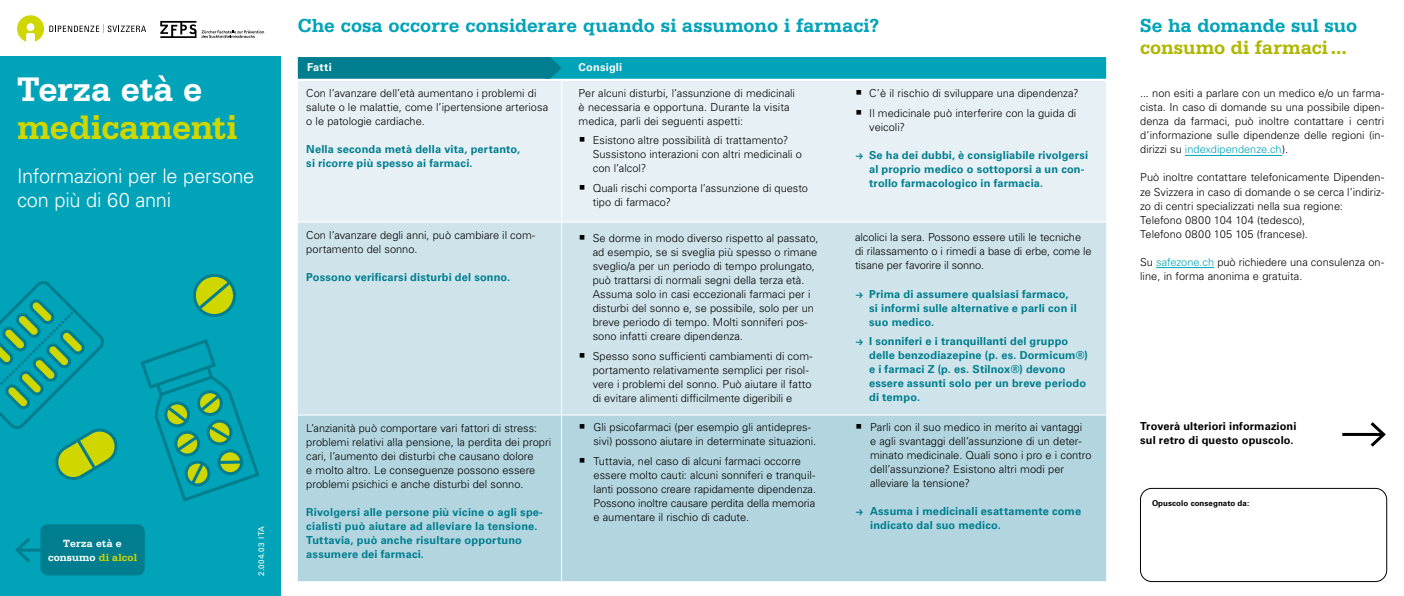
<style>
.page{position:relative;width:1404px;height:596px;background:#fff}
.page>*{position:absolute;margin:0;border:0;box-sizing:border-box;transform-origin:0 0}
.t1{font:700 36px "Serifa BT";letter-spacing:-.01em;color:#cfd600}
.t2{font:700 36px "Serifa BT";letter-spacing:-.01em;color:#fff}
.t3{font:700 20px "Serifa BT";letter-spacing:.01em;color:#00a3b8}
.t4{font:300 20px/24px "Univers LT Pro 45";letter-spacing:-.01em;color:#fff}
.t5{font:700 20px "Serifa BT";letter-spacing:.005em;color:#b0b700}
.t6{font:300 11px/14px "Univers LT Pro 45";color:#000}
.t7{font:700 11px/14px "Univers LT Pro 65";letter-spacing:.015em;color:#007e8f}
.t8{font:700 11px/14px "Univers LT Pro 65";letter-spacing:.01em;color:#000}
.t9{font:700 11px/14px "Serifa BT";letter-spacing:.01em;color:#fff;text-align:center}
.t10{font:700 11px "Univers LT Pro 65";letter-spacing:.02em;color:#fff}
.t11{font:700 8px "Univers LT Pro 65";letter-spacing:.005em;color:#000}
.t12{font:8px "Univers";letter-spacing:.035em;color:#fff}
.s1{color:#cfd600}
.s2{color:#00a3b8}
</style>
<div class="page">
<div style="left:0;top:57px;width:281px;height:538px;background:#00a3b8"></div>
<hr style="left:1341px;top:432px;width:41px;height:3px;background:#000">
<svg style="left:1370px;top:422px;width:15px;height:24px"></svg>
<svg style="left:298px;top:57px;width:808px;height:22px"></svg>
<div style="left:40px;top:524px;width:105px;height:51px;background:#007e8f;border-radius:7px"></div>
<hr style="left:18px;top:548px;width:23px;height:3px;background:#007e8f">
<svg style="left:15px;top:538px;width:15px;height:24px"></svg>
<div style="left:298px;top:81px;width:808px;height:140px;background:#e7f1f5"></div>
<div style="left:298px;top:222px;width:808px;height:192px;background:#cee3ea"></div>
<div style="left:298px;top:415px;width:808px;height:165px;background:#b2d5df"></div>
<hr style="left:561px;top:81px;width:1px;height:140px;background:#fff">
<hr style="left:561px;top:222px;width:1px;height:192px;background:#fff">
<hr style="left:561px;top:415px;width:1px;height:165px;background:#fff">
<hr style="left:1184px;top:155px;width:98px;height:1px;background:#00a3b8">
<hr style="left:1155px;top:267px;width:59px;height:1px;background:#00a3b8">
<div style="left:1140px;top:488px;width:246px;height:93px;border:1px solid #000;border-radius:11px"></div>
<svg style="left:193px;top:274px;width:43px;height:43px"></svg>
<svg style="left:0;top:281px;width:118px;height:199px"></svg>
<svg style="left:140px;top:339px;width:120px;height:163px"></svg>
<svg style="left:17px;top:15px;width:129px;height:27px"></svg>
<svg style="left:160px;top:21px;width:104px;height:17px"></svg>
<svg style="left:580px;top:137px;width:4px;height:5px"></svg>
<svg style="left:580px;top:185px;width:4px;height:5px"></svg>
<svg style="left:856px;top:90px;width:5px;height:5px"></svg>
<svg style="left:856px;top:110px;width:5px;height:5px"></svg>
<svg style="left:856px;top:153px;width:6px;height:6px"></svg>
<svg style="left:856px;top:291px;width:6px;height:7px"></svg>
<svg style="left:856px;top:339px;width:6px;height:6px"></svg>
<svg style="left:580px;top:235px;width:4px;height:5px"></svg>
<svg style="left:580px;top:353px;width:4px;height:4px"></svg>
<svg style="left:580px;top:424px;width:4px;height:4px"></svg>
<svg style="left:580px;top:457px;width:4px;height:5px"></svg>
<svg style="left:856px;top:424px;width:5px;height:4px"></svg>
<svg style="left:856px;top:509px;width:6px;height:6px"></svg>
<h1 class="t2" style="left:17px;top:67px;width:187px">Terza età e</h1>
<h1 class="t1" style="left:17px;top:105px;width:222px">medicamenti</h1>
<h2 class="t4" style="left:17px;top:164px;width:239px">Informazioni per le persone con più di 60 anni</h2>
<p class="t9" style="left:48px;top:535px;width:90px">Terza età e consumo <span class="s1">di alcol</span></p>
<p class="t12" style="left:257px;top:575px;width:52px;rotate:-90deg">2.004.03 ITA</p>
<h2 class="t3" style="left:298px;top:13px;width:583px">Che cosa occorre considerare quando si assumono i farmaci?</h2>
<p class="t10" style="left:307px;top:59px;width:26px">Fatti</p>
<p class="t10" style="left:578px;top:59px;width:45px">Consigli</p>
<p class="t6" style="left:306px;top:86px;width:243px">Con l’avanzare dell’età aumentano i problemi di salute o le malattie, come l’ipertensione arteriosa o le patologie cardiache.</p>
<p class="t7" style="left:306px;top:142px;width:215px">Nella seconda metà della vita, pertanto, si ricorre più spesso ai farmaci.</p>
<p class="t6" style="left:578px;top:85px;width:218px">Per alcuni disturbi, l’assunzione di medicinali è necessaria e opportuna. Durante la visita medica, parli dei seguenti aspetti:</p>
<p class="t6" style="left:592px;top:133px;width:211px">Esistono altre possibilità di trattamento?<br>Sussistono interazioni con altri medicinali o con l’alcol?</p>
<p class="t6" style="left:592px;top:181px;width:217px">Quali rischi comporta l’assunzione di questo tipo di farmaco?</p>
<p class="t6" style="left:869px;top:83px;width:211px;line-height:19.7px">C’è il rischio di sviluppare una dipendenza?<br>Il medicinale può interferire con la guida di</p>
<p class="t6" style="left:869px;top:120px;width:37px">veicoli?</p>
<p class="t7" style="left:869px;top:148px;width:220px">Se ha dei dubbi, è consigliabile rivolgersi al proprio medico o sottoporsi a un con&shy;trollo farmacologico in farmacia.</p>
<p class="t6" style="left:306px;top:227px;width:230px">Con l’avanzare degli anni, può cambiare il com&shy;portamento del sonno.</p>
<p class="t7" style="left:306px;top:269px;width:205px">Possono verificarsi disturbi del sonno.</p>
<p class="t6" style="left:306px;top:420px;width:246px">L’anzianità può comportare vari fattori di stress: problemi relativi alla pensione, la perdita dei propri cari, l’aumento dei disturbi che causano dolore<br>e molto altro. Le conseguenze possono essere problemi psichici e anche disturbi del sonno.</p>
<p class="t7" style="left:306px;top:504px;width:238px">Rivolgersi alle persone più vicine o agli spe&shy;cialisti può aiutare ad alleviare la tensione.<br>Tuttavia, può anche risultare opportuno assumere dei farmaci.</p>
<p class="t6" style="left:592px;top:231px;width:227px">Se dorme in modo diverso rispetto al passato, ad esempio, se si sveglia più spesso o rimane sveglio/a per un periodo di tempo prolungato, può trattarsi di normali segni della terza età.<br>Assuma solo in casi eccezionali farmaci per i disturbi del sonno e, se possibile, solo per un breve periodo di tempo. Molti sonniferi pos&shy;sono infatti creare dipendenza.</p>
<p class="t6" style="left:592px;top:348px;width:221px">Spesso sono sufficienti cambiamenti di com&shy;portamento relativamente semplici per risol&shy;vere i problemi del sonno. Può aiutare il fatto di evitare alimenti difficilmente digeribili e</p>
<p class="t6" style="left:593px;top:419px;width:224px">Gli psicofarmaci (per esempio gli antidepres&shy;sivi) possono aiutare in determinate situazioni.</p>
<p class="t6" style="left:593px;top:453px;width:224px">Tuttavia, nel caso di alcuni farmaci occorre essere molto cauti: alcuni sonniferi e tranquil&shy;lanti possono creare rapidamente dipendenza.<br>Possono inoltre causare perdita della memoria e aumentare il rischio di cadute.</p>
<p class="t6" style="left:855px;top:230px;width:238px">alcolici la sera. Possono essere utili le tecniche di rilassamento o i rimedi a base di erbe, come le tisane per favorire il sonno.</p>
<p class="t7" style="left:869px;top:286px;width:209px">Prima di assumere qualsiasi farmaco, si informi sulle alternative e parli con il suo medico.</p>
<p class="t7" style="left:869px;top:333px;width:220px">I sonniferi e i tranquillanti del gruppo delle benzodiazepine (p. es. Dormicum®) e i farmaci Z (p. es. Stilnox®) devono essere assunti solo per un breve periodo di tempo.</p>
<p class="t6" style="left:870px;top:419px;width:223px">Parli con il suo medico in merito ai vantaggi<br>e agli svantaggi dell’assunzione di un deter&shy;minato medicinale. Quali sono i pro e i contro dell’assunzione? Esistono altri modi per alleviare la tensione?</p>
<p class="t7" style="left:870px;top:503px;width:212px">Assuma i medicinali esattamente come indicato dal suo medico.</p>
<h2 class="t3" style="left:1140px;top:13px;width:218px">Se ha domande sul suo</h2>
<h2 class="t5" style="left:1140px;top:35px;width:208px">consumo di farmaci...</h2>
<p class="t6" style="left:1140px;top:86px;width:245px;text-align:justify">... non esiti a parlare con un medico e/o un farma&shy;cista. In caso di domande su una possibile dipen&shy;denza da farmaci, può inoltre contattare i centri d’informazione sulle dipendenze delle regioni (in&shy;dirizzi su <span class="s2">indexdipendenze.ch</span>).</p>
<p class="t6" style="left:1140px;top:170px;width:245px">Può inoltre contattare telefonicamente Dipenden&shy;ze Svizzera in caso di domande o se cerca l’indiriz&shy;zo di centri specializzati nella sua regione:<br>Telefono 0800 104 104 (tedesco),<br>Telefono 0800 105 105 (francese).</p>
<p class="t6" style="left:1140px;top:254px;width:245px">Su <span class="s2">safezone.ch</span> può richiedere una consulenza on&shy;line, in forma anonima e gratuita.</p>
<p class="t8" style="left:1140px;top:418px;width:158px">Troverà ulteriori informazioni sul retro di questo opuscolo.</p>
<p class="t11" style="left:1151px;top:497px;width:99px">Opuscolo consegnato da:</p>
</div>
